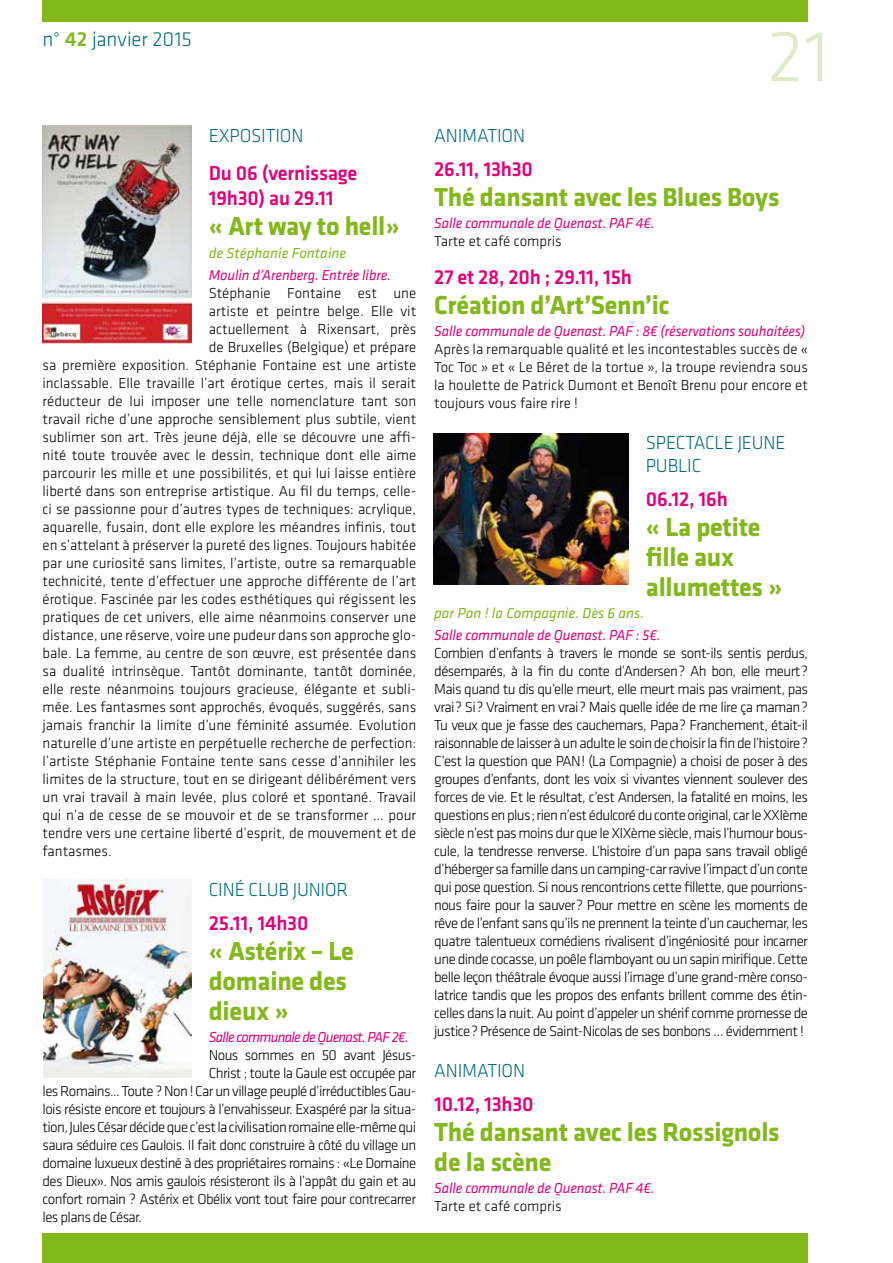
<style>
.page{position:relative;width:893px;height:1263px;background:#fff}
.page>*{position:absolute;margin:0;border:0;box-sizing:border-box;transform-origin:0 0}
.t1{font:300 75px "Klavika";color:#dfebc4}
.t2{font:700 27px/30px "Klavika";letter-spacing:-.01em;color:#83b81a}
.t3{font:500 21px/25.2px "Klavika";letter-spacing:-.01em;color:#e2007a}
.t4{font:300 21px "Klavika";letter-spacing:-.005em;color:#006d7e}
.t5{font:300 19.5px/23.4px "Klavika";letter-spacing:-.01em;color:#006d7e}
.t6{font:300 15px/18px "Klavika";color:#000;text-align:justify}
.t7{font:300 15px "Klavika";letter-spacing:-.04em;color:#000}
.t8{font:italic 15px "Klavika";letter-spacing:-.01em;color:#e2007a}
.t9{font:italic 15px "Klavika";color:#83b81a}
.t10{font:italic 15px "Klavika";letter-spacing:-.05em;color:#e2007a}
.s1{font-weight:500;color:#83b81a}
</style>
<div class="page">
<div style="left:43px;top:0;width:765px;height:21px;background:#83b81a"></div>
<div style="left:43px;top:1233px;width:765px;height:30px;background:#83b81a"></div>
<img style="left:43px;top:125px;width:149px;height:218px">
<img style="left:44px;top:880px;width:148px;height:198px">
<img style="left:434px;top:434px;width:195px;height:150px">
<h3 class="t4" style="left:43px;top:28px;width:151px">n° <span class="s1">42</span> janvier 2015</h3>
<h1 class="t1" style="left:767px;top:15px;width:63px">21</h1>
<h3 class="t5" style="left:209px;top:124px;width:96px">EXPOSITION</h3>
<h3 class="t3" style="left:209px;top:161px;width:150px">Du 06 (vernissage<br>19h30) au 29.11</h3>
<h2 class="t2" style="left:209px;top:212px;width:193px">« Art way to hell»</h2>
<p class="t9" style="left:209px;top:244px;width:139px">de Stéphanie Fontaine</p>
<p class="t8" style="left:209px;top:267px;width:184px">Moulin d’Arenberg. Entrée libre.</p>
<p class="t6" style="left:209px;top:284px;width:209px">Stéphanie Fontaine est une</p>
<p class="t6" style="left:209px;top:302px;width:209px">artiste et peintre belge. Elle vit</p>
<p class="t6" style="left:209px;top:320px;width:209px">actuellement à Rixensart, près</p>
<p class="t6" style="left:209px;top:338px;width:209px">de Bruxelles (Belgique) et prépare</p>
<p class="t6" style="left:43px;top:356px;width:375px">sa première exposition. Stéphanie Fontaine est une artiste</p>
<p class="t6" style="left:43px;top:374px;width:375px">inclassable. Elle travaille l’art érotique certes, mais il serait</p>
<p class="t6" style="left:43px;top:392px;width:375px">réducteur de lui imposer une telle nomenclature tant son</p>
<p class="t6" style="left:43px;top:410px;width:375px">travail riche d’une approche sensiblement plus subtile, vient</p>
<p class="t6" style="left:43px;top:428px;width:375px">sublimer son art. Très jeune déjà, elle se découvre une affi-</p>
<p class="t6" style="left:43px;top:446px;width:375px">nité toute trouvée avec le dessin, technique dont elle aime</p>
<p class="t6" style="left:43px;top:464px;width:375px">parcourir les mille et une possibilités, et qui lui laisse entière</p>
<p class="t6" style="left:43px;top:482px;width:375px">liberté dans son entreprise artistique. Au fil du temps, celle-</p>
<p class="t6" style="left:43px;top:500px;width:375px">ci se passionne pour d’autres types de techniques: acrylique,</p>
<p class="t6" style="left:43px;top:518px;width:375px">aquarelle, fusain, dont elle explore les méandres infinis, tout</p>
<p class="t6" style="left:43px;top:536px;width:375px">en s’attelant à préserver la pureté des lignes. Toujours habitée</p>
<p class="t6" style="left:43px;top:554px;width:375px">par une curiosité sans limites, l’artiste, outre sa remarquable</p>
<p class="t6" style="left:43px;top:572px;width:375px">technicité, tente d’effectuer une approche différente de l’art</p>
<p class="t6" style="left:43px;top:590px;width:375px">érotique. Fascinée par les codes esthétiques qui régissent les</p>
<p class="t6" style="left:43px;top:608px;width:375px">pratiques de cet univers, elle aime néanmoins conserver une</p>
<p class="t6" style="left:43px;top:626px;width:375px">distance, une réserve, voire une pudeur dans son approche glo-</p>
<p class="t6" style="left:43px;top:644px;width:375px">bale. La femme, au centre de son œuvre, est présentée dans</p>
<p class="t6" style="left:43px;top:662px;width:375px">sa dualité intrinsèque. Tantôt dominante, tantôt dominée,</p>
<p class="t6" style="left:43px;top:680px;width:375px">elle reste néanmoins toujours gracieuse, élégante et subli-</p>
<p class="t6" style="left:43px;top:698px;width:375px">mée. Les fantasmes sont approchés, évoqués, suggérés, sans</p>
<p class="t6" style="left:43px;top:716px;width:375px">jamais franchir la limite d’une féminité assumée. Evolution</p>
<p class="t6" style="left:43px;top:734px;width:375px">naturelle d’une artiste en perpétuelle recherche de perfection:</p>
<p class="t6" style="left:43px;top:752px;width:375px">l’artiste Stéphanie Fontaine tente sans cesse d’annihiler les</p>
<p class="t6" style="left:43px;top:770px;width:375px">limites de la structure, tout en se dirigeant délibérément vers</p>
<p class="t6" style="left:43px;top:788px;width:375px">un vrai travail à main levée, plus coloré et spontané. Travail</p>
<p class="t6" style="left:43px;top:806px;width:375px">qui n’a de cesse de se mouvoir et de se transformer … pour</p>
<p class="t6" style="left:43px;top:824px;width:375px">tendre vers une certaine liberté d’esprit, de mouvement et de</p>
<p class="t6" style="left:43px;top:842px;width:71px">fantasmes.</p>
<h3 class="t5" style="left:209px;top:878px;width:141px">CINÉ CLUB JUNIOR</h3>
<h3 class="t3" style="left:209px;top:911px;width:101px">25.11, 14h30</h3>
<h2 class="t2" style="left:209px;top:937px;width:147px">« Astérix – Le domaine des dieux »</h2>
<p class="t10" style="left:209px;top:1029px;width:201px">Salle communale de Quenast. PAF 2€.</p>
<p class="t7" style="left:209px;top:1047px;width:209px">Nous sommes en 50 avant Jésus-</p>
<p class="t7" style="left:209px;top:1065px;width:209px">Christ ; toute la Gaule est occupée par</p>
<p class="t7" style="left:43px;top:1083px;width:375px">les Romains... Toute ? Non ! Car un village peuplé d’irréductibles Gau-</p>
<p class="t7" style="left:43px;top:1101px;width:375px">lois résiste encore et toujours à l’envahisseur. Exaspéré par la situa-</p>
<p class="t7" style="left:43px;top:1119px;width:375px">tion, Jules César décide que c’est la civilisation romaine elle-même qui</p>
<p class="t7" style="left:43px;top:1137px;width:375px">saura séduire ces Gaulois. Il fait donc construire à côté du village un</p>
<p class="t7" style="left:43px;top:1155px;width:375px">domaine luxueux destiné à des propriétaires romains : «Le Domaine</p>
<p class="t7" style="left:43px;top:1173px;width:375px">des Dieux». Nos amis gaulois résisteront ils à l’appât du gain et au</p>
<p class="t7" style="left:43px;top:1191px;width:375px">confort romain ? Astérix et Obélix vont tout faire pour contrecarrer</p>
<p class="t7" style="left:43px;top:1209px;width:101px">les plans de César.</p>
<h3 class="t5" style="left:434px;top:124px;width:92px">ANIMATION</h3>
<h3 class="t3" style="left:434px;top:157px;width:100px">26.11, 13h30</h3>
<h2 class="t2" style="left:434px;top:182px;width:347px">Thé dansant avec les Blues Boys</h2>
<p class="t8" style="left:434px;top:215px;width:222px">Salle communale de Quenast. PAF 4€.</p>
<p class="t6" style="left:434px;top:232px;width:129px">Tarte et café compris</p>
<h3 class="t3" style="left:434px;top:265px;width:199px">27 et 28, 20h ; 29.11, 15h</h3>
<h2 class="t2" style="left:434px;top:291px;width:237px">Création d’Art’Senn’ic</h2>
<p class="t8" style="left:434px;top:323px;width:372px">Salle communale de Quenast. PAF : 8€ (réservations souhaitées)</p>
<p class="t6" style="left:434px;top:341px;width:375px">Après la remarquable qualité et les incontestables succès de « Toc Toc » et « Le Béret de la tortue », la troupe reviendra sous la houlette de Patrick Dumont et Benoît Brenu pour encore et toujours vous faire rire !</p>
<h3 class="t5" style="left:646px;top:431px;width:141px">SPECTACLE JEUNE<br>PUBLIC</h3>
<h3 class="t3" style="left:646px;top:487px;width:84px">06.12, 16h</h3>
<h2 class="t2" style="left:646px;top:512px;width:138px">« La petite fille aux allumettes »</h2>
<p class="t9" style="left:434px;top:605px;width:211px">par Pan ! la Compagnie. Dès 6 ans.</p>
<p class="t8" style="left:434px;top:627px;width:228px">Salle communale de Quenast. PAF : 5€.</p>
<p class="t6" style="left:434px;top:645px;width:375px">Combien d’enfants à travers le monde se sont-ils sentis perdus, désemparés, à la fin du conte d’Andersen? Ah bon, elle meurt?<br>Mais quand tu dis qu’elle meurt, elle meurt mais pas vraiment, pas vrai? Si? Vraiment en vrai? Mais quelle idée de me lire ça maman?<br>Tu veux que je fasse des cauchemars, Papa? Franchement, était-il raisonnable de laisser à un adulte le soin de choisir la fin de l’histoire?<br>C’est la question que PAN! (La Compagnie) a choisi de poser à des groupes d’enfants, dont les voix si vivantes viennent soulever des forces de vie. Et le résultat, c’est Andersen, la fatalité en moins, les questions en plus; rien n’est édulcoré du conte original, car le XXIème siècle n’est pas moins dur que le XIXème siècle, mais l’humour bous&shy;cule, la tendresse renverse. L’histoire d’un papa sans travail obligé d’héberger sa famille dans un camping-car ravive l’impact d’un conte qui pose question. Si nous rencontrions cette fillette, que pourrions&shy;nous faire pour la sauver? Pour mettre en scène les moments de rêve de l’enfant sans qu’ils ne prennent la teinte d’un cauchemar, les quatre talentueux comédiens rivalisent d’ingéniosité pour incarner une dinde cocasse, un poêle flamboyant ou un sapin mirifique. Cette belle leçon théâtrale évoque aussi l’image d’une grand-mère conso&shy;latrice tandis que les propos des enfants brillent comme des étin&shy;celles dans la nuit. Au point d’appeler un shérif comme promesse de justice? Présence de Saint-Nicolas de ses bonbons … évidemment !</p>
<h3 class="t5" style="left:434px;top:1059px;width:92px">ANIMATION</h3>
<h3 class="t3" style="left:434px;top:1091px;width:101px">10.12, 13h30</h3>
<h2 class="t2" style="left:434px;top:1117px;width:347px">Thé dansant avec les Rossignols de la scène</h2>
<p class="t8" style="left:434px;top:1180px;width:222px">Salle communale de Quenast. PAF 4€.</p>
<p class="t6" style="left:434px;top:1197px;width:129px">Tarte et café compris</p>
</div>
